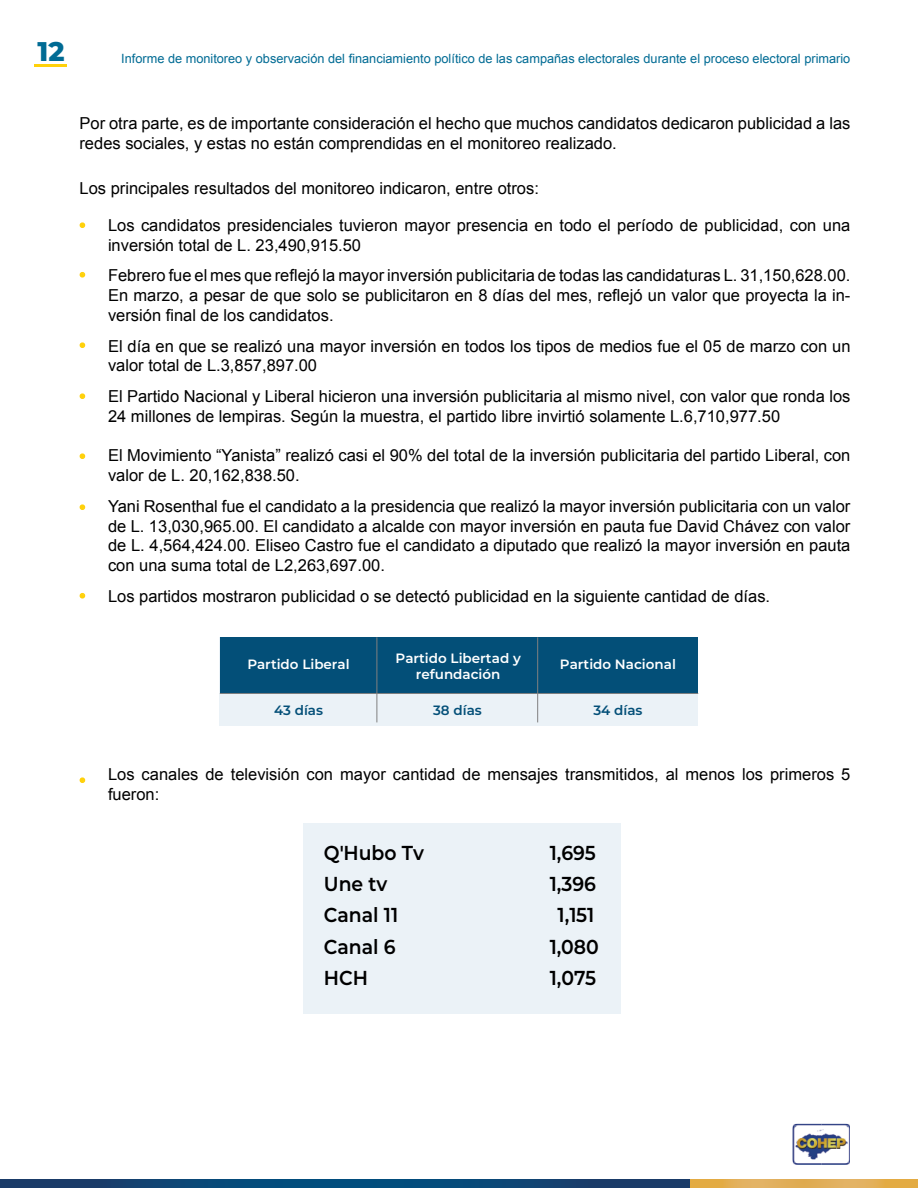
<style>
.page{position:relative;width:918px;height:1188px;background:#fff}
.page>*{position:absolute;margin:0;border:0;box-sizing:border-box;transform-origin:0 0}
.t1{font:800 27px "Montserrat";color:#006b94}
.t2{font:600 20.1px "Montserrat";color:#000;scale:.93 1}
.t3{font:16.5px/19.8px "Arial";color:#000}
.t4{font:16.5px "Arial";color:#ffd10a}
.t5{font:600 13.5px/16.2px "Montserrat";color:#fff;text-align:center}
.t6{font:600 13.5px "Montserrat";color:#034f78}
.t7{font:12.75px "Arial";color:#006b94}
</style>
<div class="page">
<img style="left:793px;top:1124px;width:57px;height:41px">
<img style="left:794px;top:1126px;width:54px;height:37px">
<img style="left:795px;top:1129px;width:53px;height:30px">
<img style="left:797px;top:1138px;width:49px;height:11px">
<svg style="left:689px;top:1179px;width:229px;height:9px;background:#e1ad54"></svg>
<svg style="left:0;top:1179px;width:689px;height:9px;background:#0e4472"></svg>
<hr style="left:34px;top:64px;width:34px;height:3px;background:#ffd10a">
<svg style="left:79px;top:222px;width:7px;height:6px"></svg>
<svg style="left:79px;top:272px;width:7px;height:6px"></svg>
<svg style="left:79px;top:342px;width:7px;height:6px"></svg>
<svg style="left:79px;top:393px;width:7px;height:6px"></svg>
<svg style="left:79px;top:453px;width:7px;height:6px"></svg>
<svg style="left:79px;top:504px;width:7px;height:6px"></svg>
<svg style="left:79px;top:593px;width:7px;height:6px"></svg>
<svg style="left:79px;top:777px;width:7px;height:6px"></svg>
<div style="left:220px;top:638px;width:478px;height:88px;background:#ebf2f7"></div>
<div style="left:220px;top:637px;width:157px;height:56px;background:#034f78"></div>
<div style="left:377px;top:637px;width:162px;height:56px;background:#034f78"></div>
<div style="left:539px;top:637px;width:159px;height:56px;background:#034f78"></div>
<hr style="left:377px;top:637px;width:1px;height:85px;background:#808080">
<hr style="left:537px;top:637px;width:1px;height:85px;background:#808080">
<hr style="left:220px;top:693px;width:478px;height:1px;background:#808080">
<div style="left:303px;top:824px;width:318px;height:190px;background:#ebf2f7"></div>
<h1 class="t1" style="left:37px;top:31px;width:29px">12</h1>
<p class="t7" style="left:121px;top:50px;width:731px">Informe de monitoreo y observación del financiamiento político de las campañas electorales durante el proceso electoral primario</p>
<p class="t3" style="left:80px;top:113px;width:772px">Por otra parte, es de importante consideración el hecho que muchos candidatos dedicaron publicidad a las redes sociales, y estas no están comprendidas en el monitoreo realizado.</p>
<p class="t3" style="left:80px;top:178px;width:461px">Los principales resultados del monitoreo indicaron, entre otros:</p>
<p class="t4" style="left:80px;top:214px;width:7px">•</p>
<p class="t3" style="left:108px;top:215px;width:744px">Los candidatos presidenciales tuvieron mayor presencia en todo el período de publicidad, con una inversión total de L. 23,490,915.50</p>
<p class="t3" style="left:108px;top:266px;width:744px;text-align:justify">Febrero fue el mes que reflejó la mayor inversión publicitaria de todas las candidaturas L. 31,150,628.00.<br>En marzo, a pesar de que solo se publicitaron en 8 días del mes, reflejó un valor que proyecta la in&shy;versión final de los candidatos.</p>
<p class="t3" style="left:108px;top:336px;width:744px">El día en que se realizó una mayor inversión en todos los tipos de medios fue el 05 de marzo con un valor total de L.3,857,897.00</p>
<p class="t3" style="left:108px;top:387px;width:744px">El Partido Nacional y Liberal hicieron una inversión publicitaria al mismo nivel, con valor que ronda los<br>24 millones de lempiras. Según la muestra, el partido libre invirtió solamente L.6,710,977.50</p>
<p class="t3" style="left:108px;top:446px;width:744px">El Movimiento “Yanista” realizó casi el 90% del total de la inversión publicitaria del partido Liberal, con valor de L. 20,162,838.50.</p>
<p class="t3" style="left:108px;top:496px;width:744px;text-align:justify">Yani Rosenthal fue el candidato a la presidencia que realizó la mayor inversión publicitaria con un valor de L. 13,030,965.00. El candidato a alcalde con mayor inversión en pauta fue David Chávez con valor de L. 4,564,424.00. Eliseo Castro fue el candidato a diputado que realizó la mayor inversión en pauta con una suma total de L2,263,697.00.</p>
<p class="t3" style="left:108px;top:586px;width:664px">Los partidos mostraron publicidad o se detectó publicidad en la siguiente cantidad de días.</p>
<p class="t4" style="left:80px;top:264px;width:7px">•</p>
<p class="t4" style="left:80px;top:334px;width:7px">•</p>
<p class="t4" style="left:80px;top:385px;width:7px">•</p>
<p class="t4" style="left:80px;top:445px;width:7px">•</p>
<p class="t4" style="left:80px;top:496px;width:7px">•</p>
<p class="t4" style="left:80px;top:585px;width:7px">•</p>
<p class="t5" style="left:396px;top:649px;width:127px">Partido Libertad y refundación</p>
<p class="t5" style="left:247px;top:655px;width:104px">Partido Liberal</p>
<p class="t6" style="left:274px;top:701px;width:51px">43 días</p>
<p class="t6" style="left:433px;top:701px;width:50px">38 días</p>
<p class="t6" style="left:593px;top:701px;width:51px">34 días</p>
<p class="t5" style="left:560px;top:655px;width:117px">Partido Nacional</p>
<p class="t4" style="left:80px;top:769px;width:7px">•</p>
<p class="t3" style="left:108px;top:765px;width:744px">Los canales de televisión con mayor cantidad de mensajes transmitidos, al menos los primeros 5 fueron:</p>
<p class="t2" style="left:324px;top:838px;width:109px">Q'Hubo Tv</p>
<p class="t2" style="left:550px;top:838px;width:51px">1,695</p>
<p class="t2" style="left:324px;top:870px;width:70px">Une tv</p>
<p class="t2" style="left:550px;top:870px;width:51px">1,396</p>
<p class="t2" style="left:324px;top:901px;width:82px">Canal 11</p>
<p class="t2" style="left:558px;top:901px;width:41px">1,151</p>
<p class="t2" style="left:324px;top:932px;width:79px">Canal 6</p>
<p class="t2" style="left:550px;top:932px;width:54px">1,080</p>
<p class="t2" style="left:324px;top:964px;width:49px">HCH</p>
<p class="t2" style="left:550px;top:964px;width:51px">1,075</p>
</div>
